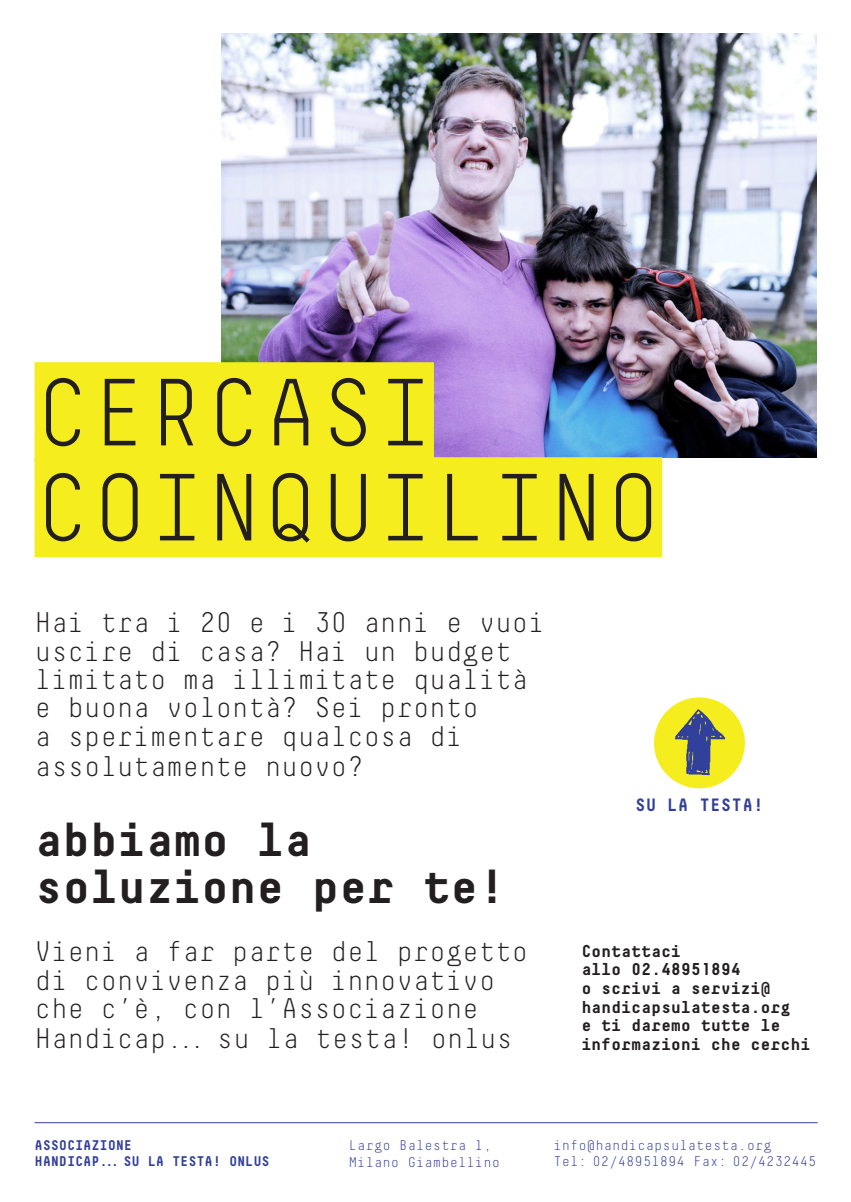
<style>
.page{position:relative;width:851px;height:1202px;background:#fff}
.page>*{position:absolute;margin:0;border:0;box-sizing:border-box;transform-origin:0 0}
.t1{font:300 95px/95px "Decima Mono";color:#231f20}
.t2{font:700 47.8px/47.4px "Decima Mono";letter-spacing:-.02em;color:#231f20}
.t3{font:300 28.4px/28.6px "Decima Mono";letter-spacing:-.02em;color:#231f20}
.t4{font:700 17.8px "Decima Mono";color:#323f99}
.t5{font:700 17.2px/18.6px "Decima Mono";letter-spacing:-.02em;color:#231f20}
.t6{font:300 14px/16.8px "Decima Mono";color:#323f99}
.t7{font:700 14px/16px "Decima Mono";letter-spacing:-.02em;color:#323f99}
</style>
<div class="page">
<div style="left:654px;top:697px;width:90px;height:91px;background:#f5ed1e;border-radius:50%"></div>
<img style="left:675px;top:709px;width:50px;height:66px">
<hr style="left:35px;top:1122px;width:782px;height:1px;background:#323f99">
<img style="left:222px;top:34px;width:594px;height:423px">
<div style="left:35px;top:362px;width:399px;height:100px;background:#f5ed1e"></div>
<div style="left:35px;top:457px;width:627px;height:100px;background:#f5ed1e"></div>
<h1 class="t1" style="left:35px;top:365px;width:629px">CERCASI<br>COINQUILINO</h1>
<p class="t3" style="left:35px;top:608px;width:512px">Hai tra i 20 e i 30 anni e vuoi uscire di casa? Hai un budget limitato ma illimitate qualità e buona volontà? Sei pronto<br>a sperimentare qualcosa di assolutamente nuovo?</p>
<h2 class="t2" style="left:35px;top:815px;width:473px">abbiamo la soluzione per te!</h2>
<p class="t3" style="left:35px;top:937px;width:495px">Vieni a far parte del progetto di convivenza più innovativo che c’è, con l’Associazione<br>Handicap... su la testa! onlus</p>
<p class="t4" style="left:635px;top:794px;width:130px">SU LA TESTA!</p>
<p class="t5" style="left:581px;top:941px;width:231px">Contattaci<br>allo 02.48951894<br>o scrivi a servizi@ handicapsulatesta.org<br>e ti daremo tutte le informazioni che cerchi</p>
<p class="t7" style="left:35px;top:1137px;width:237px">ASSOCIAZIONE<br>HANDICAP... SU LA TESTA! ONLUS</p>
<p class="t6" style="left:349px;top:1137px;width:153px">Largo Balestra 1,<br>Milano Giambellino</p>
<p class="t6" style="left:553px;top:1137px;width:265px;line-height:16px">info@handicapsulatesta.org<br>Tel: 02/48951894 Fax: 02/4232445</p>
</div>
